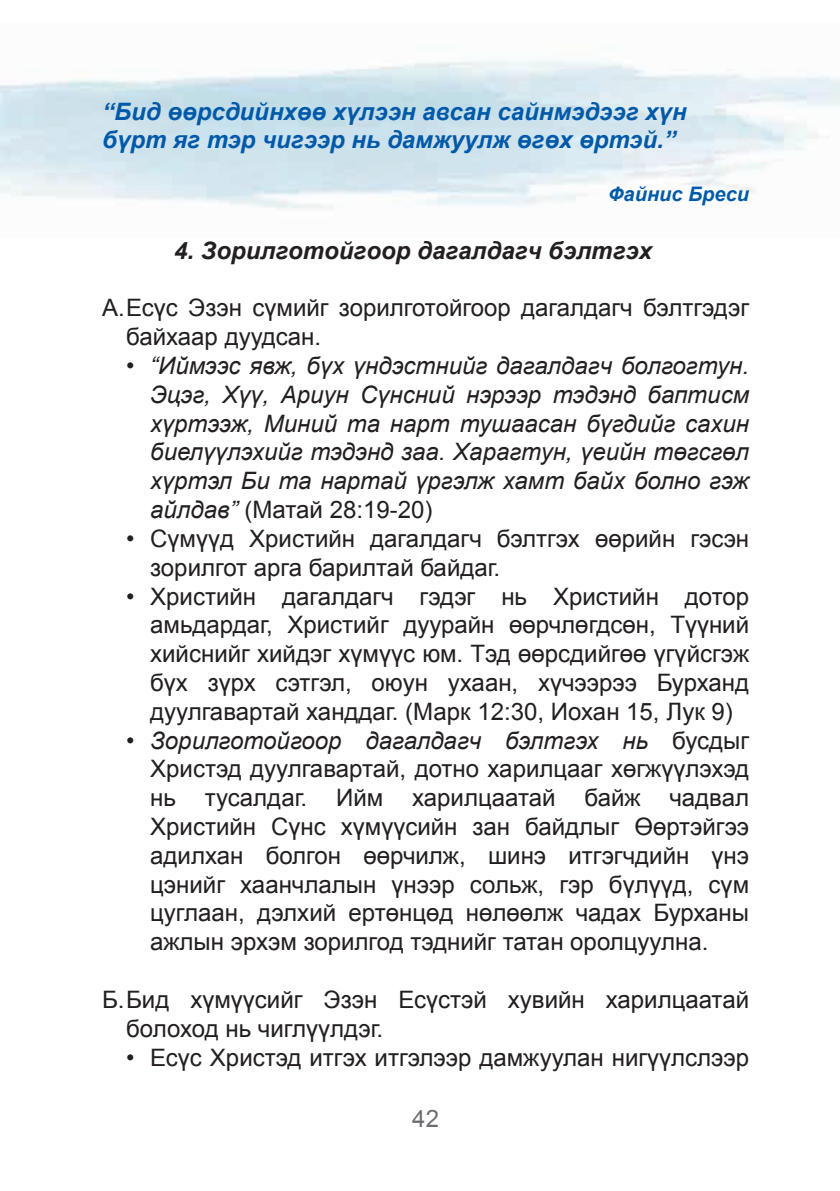
<style>
.page{position:relative;width:840px;height:1191px;background:#fff}
.page>*{position:absolute;margin:0;border:0;box-sizing:border-box;transform-origin:0 0}
.t1{font:24px/28.8px "MAK Arial";color:#231f20}
.t2{font:italic 24px/28.8px "MAK Arial";color:#231f20;text-align:justify}
.t3{font:italic 700 24px/28.8px "MAK Arial";color:#015aa9}
.t4{font:italic 700 24px "MAK Arial";color:#231f20}
.t5{font:24px "MAK Arial";color:#6c6d70}
.t6{font:italic 700 20px "MAK Arial";color:#015aa9}
.s1{font-style:normal}
.s2{font-style:italic}
</style>
<div class="page">
<p class="t3" style="left:102px;top:98px;width:585px">“Бид өөрсдийнхөө хүлээн авсан сайнмэдээг хүн бүрт яг тэр чигээр нь дамжуулж өгөх өртэй.”</p>
<p class="t6" style="left:607px;top:181px;width:143px">Файнис Бреси</p>
<p class="t4" style="left:174px;top:235px;width:479px">4. Зорилготойгоор дагалдагч бэлтгэх</p>
<p class="t1" style="left:126px;top:294px;width:624px;text-indent:-24px">А.Есүс Эзэн сүмийг зорилготойгоор дагалдагч бэлтгэдэг байхаар дуудсан.</p>
<p class="t2" style="left:150px;top:351px;width:600px;text-indent:-24px"><span class="s1">•</span> “Иймээс явж, бүх үндэстнийг дагалдагч болгогтун.<br>Эцэг, Хүү, Ариун Сүнсний нэрээр тэдэнд баптисм хүртээж, Миний та нарт тушаасан бүгдийг сахин биелүүлэхийг тэдэнд заа. Харагтун, үеийн төгсгөл хүртэл Би та нартай үргэлж хамт байх болно гэж айлдав” <span class="s1">(Матай 28:19-20)</span></p>
<p class="t1" style="left:150px;top:524px;width:600px;text-indent:-24px">• Сүмүүд Христийн дагалдагч бэлтгэх өөрийн гэсэн зорилгот арга барилтай байдаг.</p>
<p class="t1" style="left:150px;top:582px;width:600px;text-align:justify;text-indent:-24px">• Христийн дагалдагч гэдэг нь Христийн дотор амьдардаг, Христийг дуурайн өөрчлөгдсөн, Түүний хийснийг хийдэг хүмүүс юм. Тэд өөрсдийгөө үгүйсгэж бүх зүрх сэтгэл, оюун ухаан, хүчээрээ Бурханд дуулгавартай ханддаг. (Марк 12:30, Иохан 15, Лук 9)</p>
<p class="t1" style="left:150px;top:726px;width:600px;text-align:justify;text-indent:-24px">• <span class="s2">Зорилготойгоор дагалдагч бэлтгэх нь</span> бусдыг Христэд дуулгавартай, дотно харилцааг хөгжүүлэхэд нь тусалдаг. Ийм харилцаатай байж чадвал Христийн Сүнс хүмүүсийн зан байдлыг Өөртэйгээ адилхан болгон өөрчилж, шинэ итгэгчдийн үнэ цэнийг хаанчлалын үнээр сольж, гэр бүлүүд, сүм цуглаан, дэлхий ертөнцөд нөлөөлж чадах Бурханы ажлын эрхэм зорилгод тэднийг татан оролцуулна.</p>
<p class="t1" style="left:126px;top:985px;width:624px;text-indent:-24px">Б.Бид хүмүүсийг Эзэн Есүстэй хувийн харилцаатай болоход нь чиглүүлдэг.</p>
<p class="t1" style="left:126px;top:1043px;width:624px">• Есүс Христэд итгэх итгэлээр дамжуулан нигүүлслээр</p>
<p class="t5" style="left:412px;top:1103px;width:28px">42</p>
</div>
